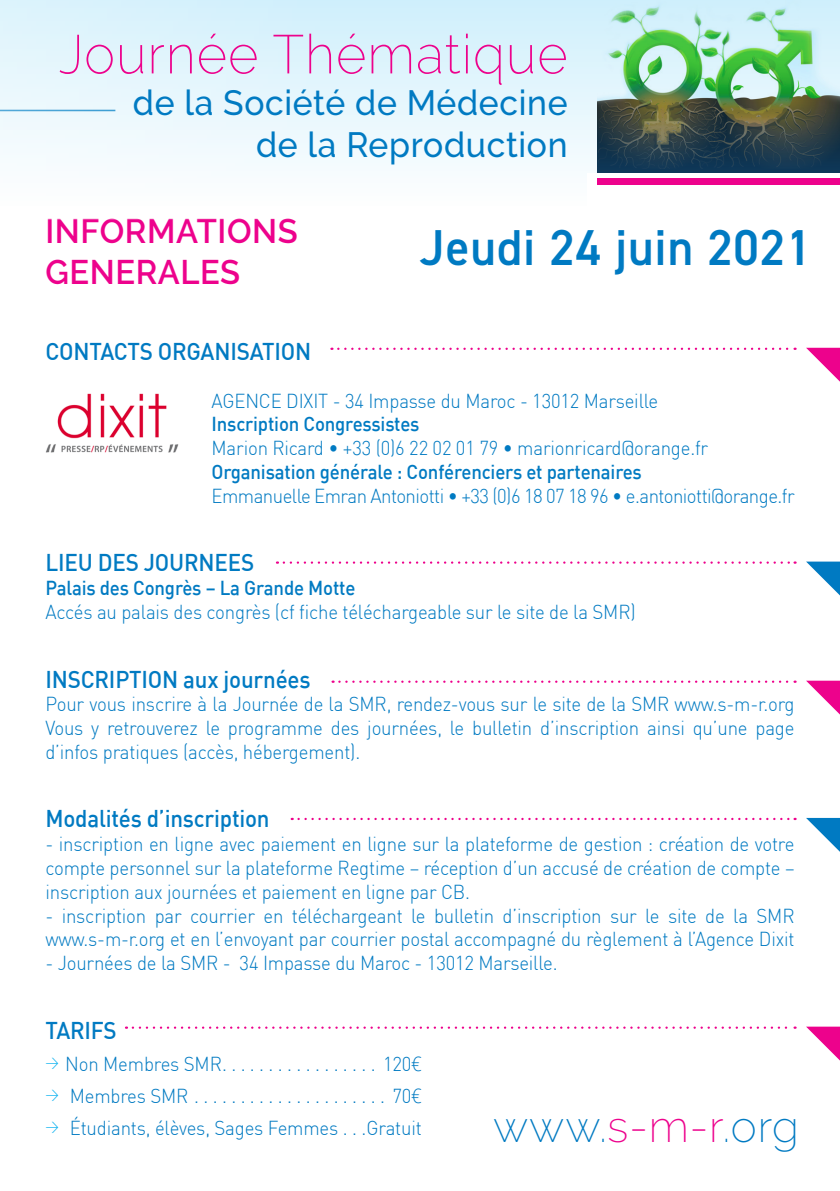
<style>
.page{position:relative;width:840px;height:1191px;background:#fff}
.page>*{position:absolute;margin:0;border:0;box-sizing:border-box;transform-origin:0 0}
.t1{font:200 54.4px "Raleway";letter-spacing:.02em;color:#ed028c;scale:.96 1}
.t2{font:600 50.6px "DIN2014";letter-spacing:.02em;color:#007ac2;scale:.96 1}
.t3{font:200 44px "Raleway";letter-spacing:.02em;color:#007ac2}
.t4{font:500 35px "Raleway";letter-spacing:.02em;color:#007ac2;scale:.96 1}
.t5{font:600 34px "Raleway";letter-spacing:.02em;color:#ed028c;scale:.96 1}
.t6{font:500 23.8px "DIN";letter-spacing:-.01em;color:#007ac2;scale:.94 1}
.t7{font:300 19.8px/23.8px "DIN";letter-spacing:-.01em;color:#007ac2;text-align:justify;scale:.94 1}
.t8{font:500 19.8px "DIN";letter-spacing:-.01em;color:#007ac2;scale:.94 1}
.t9{font:300 19.8px "DIN";letter-spacing:-.03em;color:#007ac2;scale:.94 1}
.s1{font-family:"Open Sans"}
.s2{color:#ed028c}
</style>
<div class="page">
<svg style="left:338px;top:0;width:501px;height:173px;background:#afcbc7"></svg>
<div style="left:597px;top:178px;width:242px;height:7px;background:#ed028c"></div>
<div style="left:0;top:0;width:338px;height:220px;background:linear-gradient(to bottom,#d5f0fb,#fff)"></div>
<svg style="left:338px;top:348px;width:457px;height:2px"></svg>
<svg style="left:277px;top:561px;width:518px;height:3px"></svg>
<svg style="left:339px;top:680px;width:456px;height:3px"></svg>
<svg style="left:298px;top:818px;width:497px;height:2px"></svg>
<svg style="left:133px;top:1026px;width:662px;height:2px"></svg>
<svg style="left:806px;top:348px;width:33px;height:33px"></svg>
<svg style="left:806px;top:561px;width:33px;height:34px"></svg>
<svg style="left:806px;top:680px;width:33px;height:34px"></svg>
<svg style="left:806px;top:818px;width:33px;height:33px"></svg>
<svg style="left:806px;top:1026px;width:33px;height:34px"></svg>
<img style="left:46px;top:393px;width:133px;height:60px">
<p class="t1" style="left:59px;top:22px;width:531px">Journée Thématique</p>
<p class="t4" style="left:133px;top:83px;width:454px">de la Société de Médecine</p>
<p class="t4" style="left:256px;top:125px;width:326px">de la Reproduction</p>
<p class="t5" style="left:45px;top:212px;width:264px">INFORMATIONS</p>
<p class="t5" style="left:45px;top:252px;width:204px">GENERALES</p>
<p class="t2" style="left:420px;top:214px;width:409px">Jeudi 24 juin 2021</p>
<p class="t6" style="left:45px;top:336px;width:284px">CONTACTS ORGANISATION</p>
<p class="t7" style="left:211px;top:388px;width:476px">AGENCE DIXIT - 34 Impasse du Maroc - 13012 Marseille</p>
<p class="t8" style="left:211px;top:412px;width:222px">Inscription Congressistes</p>
<p class="t7" style="left:211px;top:436px;width:529px">Marion Ricard • +33 (0)6 22 02 01 79 • marionricard@orange.fr</p>
<p class="t8" style="left:211px;top:459px;width:459px">Organisation générale : Conférenciers et partenaires</p>
<p class="t9" style="left:211px;top:483px;width:621px">Emmanuelle Emran Antoniotti • +33 (0)6 18 07 18 96 • e.antoniotti@orange.fr</p>
<p class="t6" style="left:45px;top:547px;width:223px">LIEU DES JOURNEES</p>
<p class="t8" style="left:45px;top:575px;width:331px">Palais des Congrès – La Grande Motte</p>
<p class="t7" style="left:45px;top:599px;width:629px">Accés au palais des congrès (cf fiche téléchargeable sur le site de la SMR)</p>
<p class="t6" style="left:45px;top:663px;width:283px">INSCRIPTION aux journées</p>
<p class="t7" style="left:45px;top:692px;width:798px">Pour vous inscrire à la Journée de la SMR, rendez-vous sur le site de la SMR www.s-m-r.org Vous y retrouverez le programme des journées, le bulletin d’inscription ainsi qu’une page d’infos pratiques (accès, hébergement).</p>
<p class="t6" style="left:45px;top:803px;width:240px">Modalités d’inscription</p>
<p class="t7" style="left:45px;top:832px;width:798px">- inscription en ligne avec paiement en ligne sur la plateforme de gestion : création de votre compte personnel sur la plateforme Regtime – réception d’un accusé de création de compte – inscription aux journées et paiement en ligne par CB.</p>
<p class="t7" style="left:45px;top:903px;width:798px">- inscription par courrier en téléchargeant le bulletin d’inscription sur le site de la SMR www.s-m-r.org et en l’envoyant par courrier postal accompagné du règlement à l’Agence Dixit</p>
<p class="t7" style="left:45px;top:950px;width:546px">- Journées de la SMR - 34 Impasse du Maroc - 13012 Marseille.</p>
<p class="t6" style="left:45px;top:1014px;width:77px">TARIFS</p>
<p class="t7" style="left:45px;top:1051px;width:193px"><sup>&gt;</sup> Non Membres SMR..................</p>
<p class="t7" style="left:383px;top:1051px;width:43px">120<span class="s1">€</span></p>
<p class="t7" style="left:45px;top:1083px;width:160px"><sup>&gt;</sup> Membres SMR......................</p>
<p class="t7" style="left:392px;top:1083px;width:33px">70<span class="s1">€</span></p>
<p class="t7" style="left:45px;top:1115px;width:402px"><sup>&gt;</sup> Étudiants, élèves, Sages Femmes... Gratuit</p>
<p class="t3" style="left:493px;top:1100px;width:307px">www.<span class="s2">s-m-r</span>.org</p>
</div>
